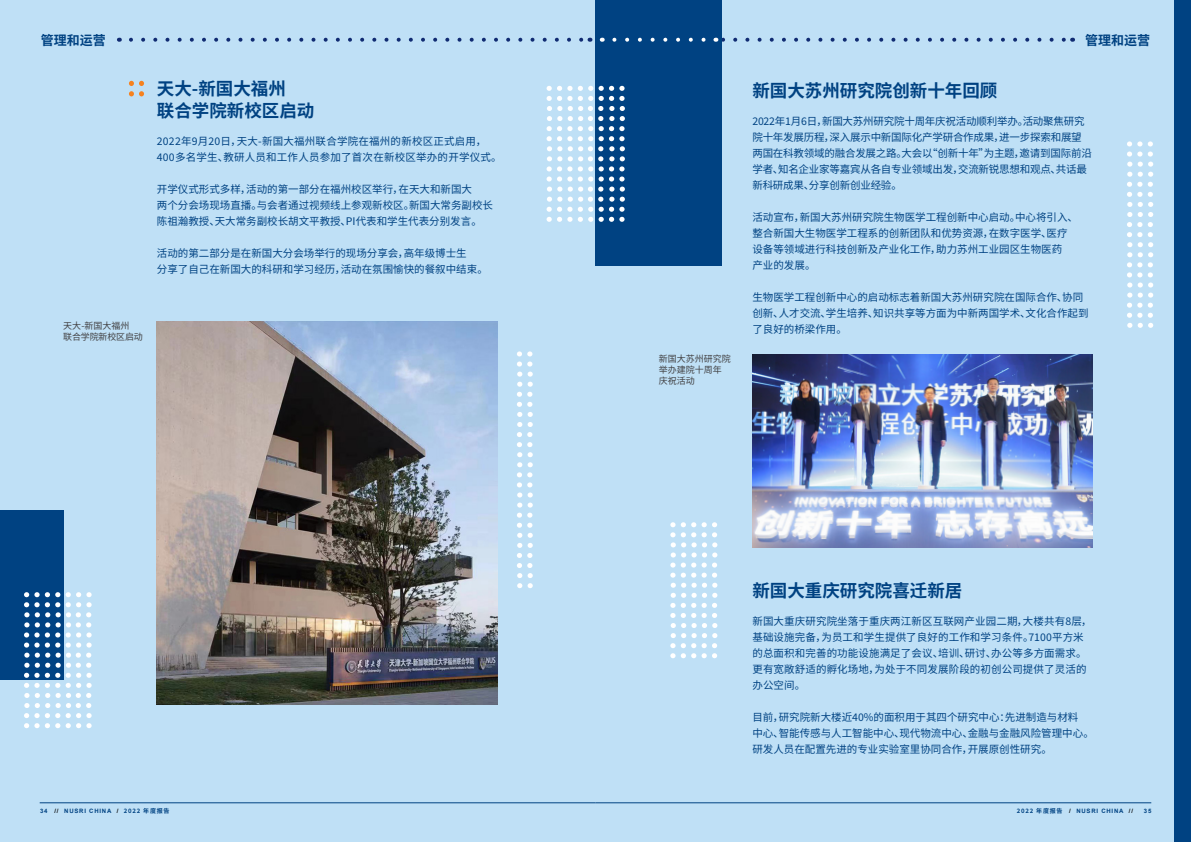
<style>
.page{position:relative;width:1191px;height:842px;background:#fff}
.page>*{position:absolute;margin:0;border:0;box-sizing:border-box;transform-origin:0 0}
.t1{font:700 17.5px/22px "Source Han Sans CN";color:#004282}
.t2{font:700 13px "Source Han Sans CN";color:#004282}
.t3{font:10.5px/16px "Source Han Sans CN";color:#004282}
.t4{font:10.5px/16px "Source Han Sans CN";letter-spacing:-.02em;color:#004282}
.t5{font:10.5px/16px "Source Han Sans CN";letter-spacing:.02em;color:#004282}
.t6{font:9px/11px "Source Han Sans CN";color:#414042}
.t7{font:9px/11px "Source Han Sans CN";letter-spacing:-.02em;color:#414042}
.t8{font:700 6px "Arial";letter-spacing:.13em;color:#004282}
.s1{color:#000}
.s2{font-family:"Source Han Sans CN"}
</style>
<div class="page">
<div style="left:0;top:0;width:595px;height:842px;background:#bfe0f6"></div>
<div style="left:595px;top:0;width:596px;height:842px;background:#bfe0f6"></div>
<hr style="left:40px;top:802px;width:555px;height:1px;background:#004282">
<hr style="left:595px;top:802px;width:556px;height:1px;background:#004282">
<div style="left:1174px;top:0;width:17px;height:842px;background:#004282"></div>
<svg style="left:131px;top:38px;width:452px;height:4px"></svg>
<svg style="left:129px;top:81px;width:15px;height:15px"></svg>
<img style="left:752px;top:355px;width:340px;height:192px">
<img style="left:157px;top:322px;width:340px;height:382px">
<div style="left:595px;top:0;width:127px;height:265px;background:#004282"></div>
<div style="left:0;top:510px;width:63px;height:170px;background:#004282"></div>
<svg style="left:546px;top:86px;width:79px;height:136px"></svg>
<svg style="left:670px;top:522px;width:47px;height:136px"></svg>
<svg style="left:1127px;top:141px;width:26px;height:5px"></svg>
<svg style="left:1127px;top:293px;width:26px;height:35px"></svg>
<svg style="left:1127px;top:152px;width:26px;height:135px"></svg>
<svg style="left:517px;top:503px;width:16px;height:85px"></svg>
<svg style="left:517px;top:351px;width:16px;height:146px"></svg>
<svg style="left:24px;top:592px;width:68px;height:136px"></svg>
<svg style="left:613px;top:38px;width:453px;height:4px"></svg>
<p class="t2" style="left:41px;top:33px;width:66px">管理和运营</p>
<p class="t2" style="left:1085px;top:33px;width:66px">管理和运营</p>
<h1 class="t1" style="left:157px;top:78px;width:159px">天大-新国大福州<br>联合学院新校区启动</h1>
<p class="t5" style="left:157px;top:133px;width:346px">2022年9月20日，天大-新国大福州联合学院在福州的新校区正式启用，<br>400多名学生、教研人员和工作人员参加了首次在新校区举办的开学仪式。</p>
<p class="t3" style="left:157px;top:181px;width:337px">开学仪式形式多样，活动的第一部分在福州校区举行，在天大和新国大<br>两个分会场现场直播。与会者通过视频线上参观新校区。新国大常务副校长陈祖瀚教授、天大常务副校长胡文平教授、PI代表和学生代表分别发言。</p>
<p class="t3" style="left:157px;top:245px;width:332px">活动的第二部分是在新国大分会场举行的现场分享会，高年级博士生<br>分享了自己在新国大的科研和学习经历，活动在氛围愉快的餐叙中结束。</p>
<p class="t7" style="left:63px;top:320px;width:81px">天大-新国大福州<br>联合学院新校区启动</p>
<p class="t6" style="left:659px;top:353px;width:73px">新国大苏州研究院举办建院十周年庆祝活动</p>
<h1 class="t1" style="left:752px;top:80px;width:246px">新国大苏州研究院创新十年回顾</h1>
<p class="t4" style="left:752px;top:114px;width:341px">2022年1月6日，新国大苏州研究院十周年庆祝活动顺利举办。活动聚焦研究院十年发展历程，深入展示中新国际化产学研合作成果，进一步探索和展望两国在科教领域的融合发展之路。大会以“创新十年”为主题，邀请到国际前沿学者、知名企业家等嘉宾从各自专业领域出发，交流新锐思想和观点、共话最新科研成果、分享创新创业经验。</p>
<p class="t3" style="left:752px;top:210px;width:327px">活动宣布，新国大苏州研究院生物医学工程创新中心启动。中心将引入、整合新国大生物医学工程系的创新团队和优势资源，在数字医学、医疗设备等领域进行科技创新及产业化工作，助力苏州工业园区生物医药<br>产业的发展。</p>
<p class="t3" style="left:752px;top:290px;width:337px">生物医学工程创新中心的启动标志着新国大苏州研究院在国际合作、协同创新、人才交流、学生培养、知识共享等方面为中新两国学术、文化合作起到了良好的桥梁作用。</p>
<h1 class="t1" style="left:752px;top:580px;width:211px">新国大重庆研究院喜迁新居</h1>
<p class="t3" style="left:752px;top:614px;width:341px">新国大重庆研究院坐落于重庆两江新区互联网产业园二期，大楼共有8层，基础设施完备，为员工和学生提供了良好的工作和学习条件。7100平方米的总面积和完善的功能设施满足了会议、培训、研讨、办公等多方面需求。更有宽敞舒适的孵化场地，为处于不同发展阶段的初创公司提供了灵活的办公空间。</p>
<p class="t3" style="left:752px;top:710px;width:343px">目前，研究院新大楼近40%的面积用于其四个研究中心：先进制造与材料<br>中心、智能传感与人工智能中心、现代物流中心、金融与金融风险管理中心。研发人员在配置先进的专业实验室里协同合作，开展原创性研究。</p>
<p class="t8" style="left:54px;top:806px;width:117px"><span class="s1">//</span> NUSRI CHINA <span class="s1">/</span> <span class="s2">2022 年度报告</span></p>
<p class="t8" style="left:1017px;top:806px;width:118px"><span class="s2">2022 年度报告</span> <span class="s1">/</span> NUSRI CHINA <span class="s1">//</span></p>
<p class="t8" style="left:40px;top:806px;width:9px">34</p>
<p class="t8" style="left:1144px;top:806px;width:9px">35</p>
</div>
